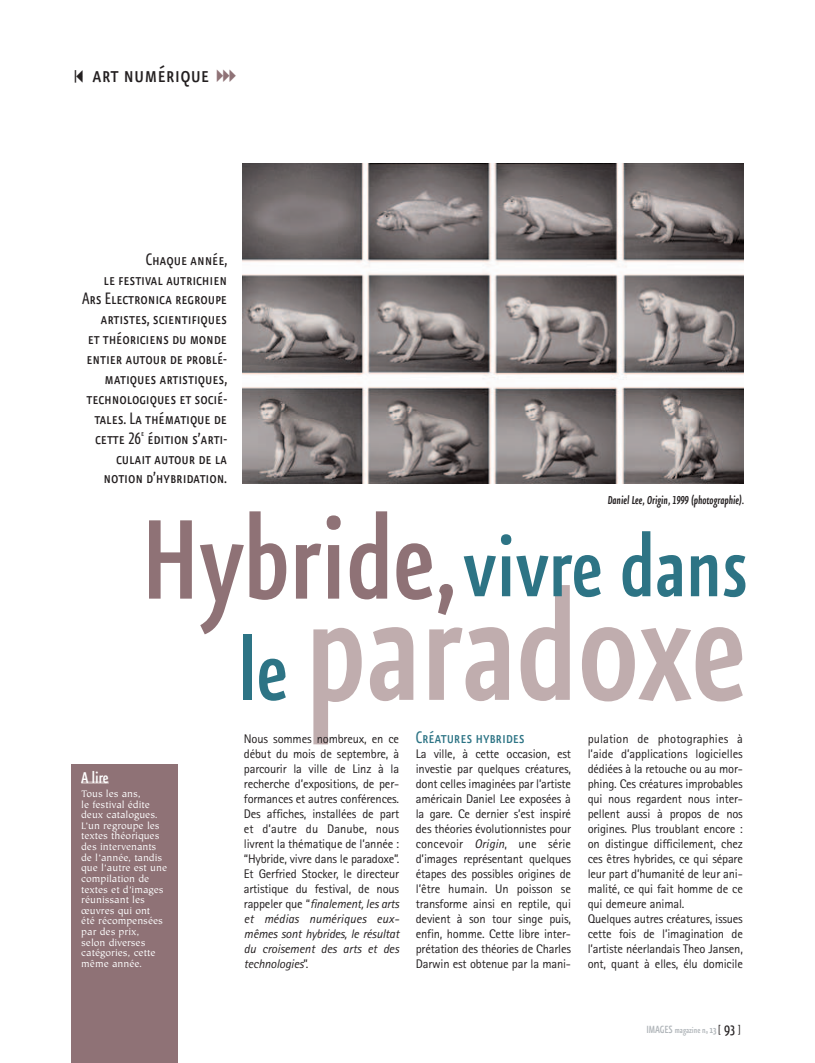
<style>
.page{position:relative;width:815px;height:1063px;background:#fff}
.page>*{position:absolute;margin:0;border:0;box-sizing:border-box;transform-origin:0 0}
.t1{font:500 178.75px "Eureka Sans Cond";color:#c0adae}
.t2{font:500 101.25px "Eureka Sans Cond";color:#2d7485}
.t3{font:27.5px "Eureka Sans Cond Regular Caps";color:#231f20}
.t4{font:20px "Eureka Sans Cond Regular Caps";letter-spacing:-.01em;color:#2d7485}
.t5{font:19.88px/19.9px "Eureka Sans Cond Regular Caps";letter-spacing:-.005em;color:#231f20;text-align:right}
.t6{font:500 18.75px "Eureka Sans Cond";color:#fff}
.t7{font:italic 500 13.75px "Eureka Sans Cond";color:#231f20}
.t8{font:12.5px/15px "Rotis Sans Serif";letter-spacing:-.015em;color:#231f20;text-align:justify}
.t9{font:10.62px/10.6px "Tiepolo";color:#fff}
.t10{font:500 10px "Eureka Sans Cond";color:#b2b7bb}
.s1{color:#8f7276}
.s2{font-size:135.88px;color:#8f7276}
.s3{font-size:101.25px;color:#2d7485}
.s4{font-style:italic}
.s5{font-size:12.5px}
.s6{font-weight:400;font-size:12.5px;color:#231f20}
.s7{font-weight:400;font-size:18.75px;color:#231f20}
</style>
<div class="page">
<img style="left:243px;top:163px;width:501px;height:321px">
<div style="left:71px;top:764px;width:106px;height:299px;background:#8f7276"></div>
<hr style="left:81px;top:781px;width:28px;height:3px;background:#c0adae">
<h3 class="t3" style="left:92px;top:56px;width:152px">art numérique<span class="s1">✔✔✔</span></h3>
<p class="t5" style="left:82px;top:248px;width:147px">Chaque année,<br>le festival autrichien<br>Ars Electronica regroupe artistes, scientifiques<br>et théoriciens du monde entier autour de problé&shy;matiques artistiques, technologiques et socié&shy;tales. La thématique de cette 26<sup>e</sup> édition s’arti&shy;culait autour de la notion d’hybridation.</p>
<p class="t7" style="left:608px;top:491px;width:138px">Daniel Lee, Origin, 1999 (photographie).</p>
<h2 class="t2" style="left:141px;top:531px;width:607px"><span class="s2">Hybride,</span>vivre dans</h2>
<h1 class="t1" style="left:239px;top:585px;width:509px"><span class="s3">le</span> paradoxe</h1>
<h3 class="t4" style="left:416px;top:724px;width:111px">Créatures hybrides</h3>
<p class="t8" style="left:416px;top:747px;width:157px">La ville, à cette occasion, est investie par quelques créatures, dont celles imaginées par l’artiste américain Daniel Lee exposées à la gare. Ce dernier s’est inspiré des théories évolutionnistes pour concevoir <span class="s4">Origin</span>, une série d’images représentant quelques étapes des possibles origines de l’être humain. Un poisson se transforme ainsi en reptile, qui devient à son tour singe puis, enfin, homme. Cette libre inter&shy;prétation des théories de Charles Darwin est obtenue par la mani-</p>
<p class="t8" style="left:588px;top:732px;width:157px;text-align:left">pulation de photographies à l’aide d’applications logicielles dédiées à la retouche ou au mor&shy;phing. Ces créatures improbables qui nous regardent nous inter&shy;pellent aussi à propos de nos origines. Plus troublant encore : on distingue difficilement, chez ces êtres hybrides, ce qui sépare leur part d’humanité de leur ani&shy;malité, ce qui fait homme de ce qui demeure animal.<br>Quelques autres créatures, issues cette fois de l’imagination de l’artiste néerlandais Theo Jansen, ont, quant à elles, élu domicile</p>
<p class="t8" style="left:244px;top:732px;width:157px">Nous sommes nombreux, en ce début du mois de septembre, à parcourir la ville de Linz à la recherche d’expositions, de per&shy;formances et autres conférences.<br>Des affiches, installées de part et d’autre du Danube, nous livrent la thématique de l’année : “Hybride, vivre dans le paradoxe”.<br>Et Gerfried Stocker, le directeur artistique du festival, de nous rappeler que “<span class="s4">finalement, les arts et médias numériques eux&shy;mêmes sont hybrides, le résultat du croisement des arts et des technologies</span>”.</p>
<h3 class="t6" style="left:81px;top:771px;width:29px">A lire</h3>
<p class="t9" style="left:81px;top:789px;width:87px">Tous les ans,<br>le festival édite deux catalogues.<br>L’un regroupe les textes théoriques des intervenants de l’année, tandis que l’autre est une compilation de textes et d’images réunissant les œuvres qui ont<br>été récompensées par des prix,<br>selon diverses catégories, cette même année.</p>
<p class="t10" style="left:646px;top:1027px;width:96px"><span class="s5">IMAGES</span> magazine n° <span class="s5">13</span><span class="s6">[</span> <span class="s7">93</span> <span class="s6">]</span></p>
</div>
